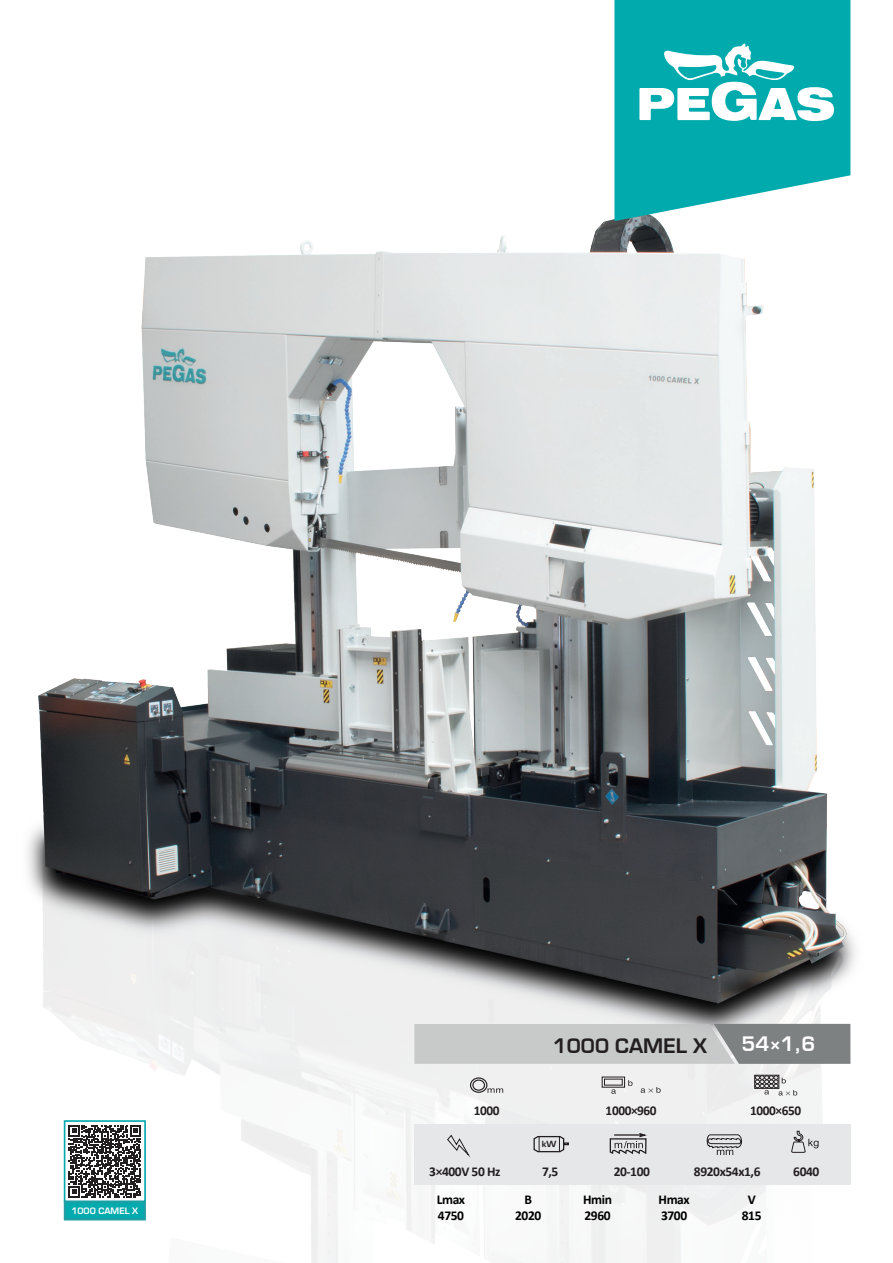
<style>
.page{position:relative;width:893px;height:1263px;background:#fff}
.page>*{position:absolute;margin:0;border:0;box-sizing:border-box;transform-origin:0 0}
.t1{font:19.5px "Euromode CE Bold";color:#231f20}
.Normální{font:19.5px "Euromode CE Bold";color:#fff}
.Normální-2{font:700 13.5px "Calibri";letter-spacing:-.03em;color:#231f20}
.Normální-3{font:700 13.5px "Calibri";letter-spacing:-.03em;color:#000001}
.t2{font:8.7px "Euromode CE Bold";color:#fff}
.t3{font:8.25px "Euromode CE Bold";color:#231f20;scale:1.08 1}
</style>
<div class="page">
<img style="left:27px;top:111px;width:829px;height:1152px">
<svg style="left:614px;top:0;width:236px;height:221px;background:#25b6b8"></svg>
<svg style="left:639px;top:43px;width:195px;height:78px"></svg>
<svg style="left:69px;top:1125px;width:72px;height:72px"></svg>
<div style="left:64px;top:1120px;width:82px;height:82px;border:2px solid #00aaad"></div>
<div style="left:64px;top:1201px;width:82px;height:19px;background:#00aaad;border:2px solid #209ea4"></div>
<svg style="left:414px;top:1024px;width:436px;height:40px;background:#b3b6b6"></svg>
<div style="left:414px;top:1124px;width:436px;height:61px;background:#e6e7e9"></div>
<svg style="left:706px;top:1134px;width:37px;height:21px"></svg>
<svg style="left:609px;top:1133px;width:38px;height:21px"></svg>
<svg style="left:533px;top:1136px;width:36px;height:17px"></svg>
<svg style="left:447px;top:1134px;width:24px;height:24px"></svg>
<svg style="left:791px;top:1130px;width:27px;height:23px"></svg>
<svg style="left:469px;top:1077px;width:34px;height:16px"></svg>
<svg style="left:641px;top:1087px;width:20px;height:6px"></svg>
<svg style="left:601px;top:1076px;width:32px;height:18px"></svg>
<div style="left:754px;top:1075px;width:25px;height:14px;border:1px solid #231f20"></div>
<svg style="left:755px;top:1075px;width:42px;height:20px"></svg>
<p class="t2" style="left:71px;top:1205px;width:68px">1000 CAMEL X</p>
<p class="t1" style="left:553px;top:1034px;width:156px">1000 CAMEL X</p>
<p class="Normální" style="left:741px;top:1032px;width:76px">54×1,6</p>
<p class="Normální-2" style="left:474px;top:1101px;width:27px">1000</p>
<p class="Normální-2" style="left:606px;top:1101px;width:53px">1000×960</p>
<p class="Normální-2" style="left:750px;top:1101px;width:53px">1000×650</p>
<p class="t3" style="left:542px;top:1139px;width:15px">kW</p>
<p class="Normální-2" style="left:429px;top:1162px;width:73px">3×400V 50 Hz</p>
<p class="Normální-2" style="left:542px;top:1162px;width:18px">7,5</p>
<p class="Normální-2" style="left:614px;top:1162px;width:38px">20-100</p>
<p class="Normální-2" style="left:694px;top:1162px;width:68px">8920x54x1,6</p>
<p class="Normální-2" style="left:793px;top:1162px;width:28px">6040</p>
<p class="Normální-3" style="left:437px;top:1190px;width:30px">Lmax</p>
<p class="Normální-3" style="left:524px;top:1190px;width:9px">B</p>
<p class="Normální-3" style="left:583px;top:1190px;width:30px">Hmin</p>
<p class="Normální-3" style="left:659px;top:1190px;width:33px">Hmax</p>
<p class="Normální-3" style="left:748px;top:1190px;width:9px">V</p>
<p class="Normální-3" style="left:438px;top:1206px;width:28px">4750</p>
<p class="Normální-3" style="left:515px;top:1206px;width:28px">2020</p>
<p class="Normální-3" style="left:584px;top:1206px;width:28px">2960</p>
<p class="Normální-3" style="left:661px;top:1206px;width:28px">3700</p>
<p class="Normální-3" style="left:742px;top:1206px;width:21px">815</p>
</div>
